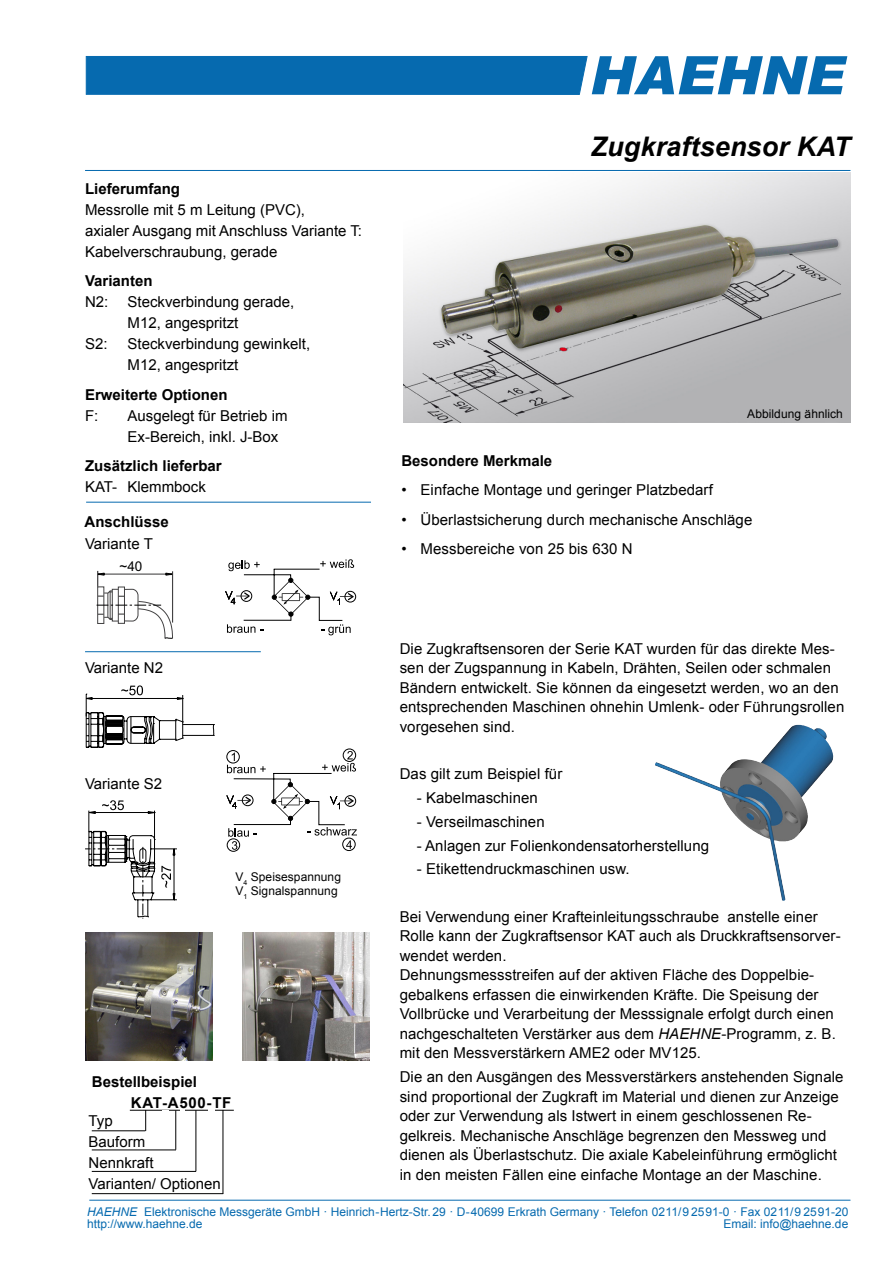
<style>
.page{position:relative;width:893px;height:1263px;background:#fff}
.page>*{position:absolute;margin:0;border:0;box-sizing:border-box;transform-origin:0 0}
.PB_Überschrift18_rec{font:italic 700 27px "Arial";letter-spacing:.005em;color:#000}
.mittlere_Überschrift{font:15px/19.5px "Arial";letter-spacing:.005em;color:#000}
.Fließtext10{font:15px/19.5px "Arial";letter-spacing:.005em;color:#000}
.Lieferumfang{font:15px/21px "Arial";color:#000}
.Besondere_Merkmale{font:15px "Arial";letter-spacing:.005em;color:#000}
.Lieferumfang-2{font:700 15px/21px "Arial";color:#000}
.Besondere_Merkmale-2{font:700 15px "Arial";color:#000}
.Fließtext{font:700 15px "Arial";letter-spacing:.05em;color:#000}
.t1{font:13.5px "Arial";color:#000}
.t2{font:12px "Arial";color:#066aaf}
.PB_Überschrift18_rec-2{font:12px/14.4px "Arial";letter-spacing:.005em;color:#000}
.mittlere_Überschrift-2{font:12px "Arial";letter-spacing:.005em;color:#000}
.s1{font-weight:700}
.s2{font-weight:400}
.s3{font-style:italic}
</style>
<div class="page">
<img style="left:404px;top:173px;width:446px;height:249px">
<hr style="left:89px;top:1200px;width:761px;height:1px;background:#066aaf">
<svg style="left:85px;top:56px;width:762px;height:38px;background:#297fba"></svg>
<hr style="left:85px;top:170px;width:765px;height:1px;background:#066aaf">
<hr style="left:86px;top:502px;width:285px;height:1px;background:#066aaf">
<img style="left:85px;top:932px;width:128px;height:128px">
<img style="left:242px;top:932px;width:128px;height:128px">
<img style="left:672px;top:725px;width:123px;height:62px">
<hr style="left:130px;top:1110px;width:104px;height:1px;background:#000">
<hr style="left:223px;top:1110px;width:1px;height:84px;background:#000">
<div style="left:163px;top:1110px;width:6px;height:8px;background:#fff"></div>
<div style="left:180px;top:1109px;width:5px;height:9px;background:#fff"></div>
<div style="left:208px;top:1108px;width:7px;height:8px;background:#fff"></div>
<svg style="left:145px;top:1110px;width:1px;height:21px"></svg>
<hr style="left:92px;top:1130px;width:53px;height:1px;background:#000">
<hr style="left:176px;top:1110px;width:1px;height:40px;background:#000">
<hr style="left:92px;top:1150px;width:84px;height:1px;background:#000">
<hr style="left:196px;top:1110px;width:1px;height:61px;background:#000">
<hr style="left:92px;top:1171px;width:104px;height:1px;background:#000">
<hr style="left:92px;top:1193px;width:131px;height:1px;background:#000">
<svg style="left:97px;top:571px;width:76px;height:68px"></svg>
<div style="left:344px;top:591px;width:12px;height:11px;border:1px solid #000;border-radius:50%"></div>
<svg style="left:225px;top:559px;width:129px;height:76px"></svg>
<div style="left:227px;top:838px;width:13px;height:14px;border:1px solid #000;border-radius:50%"></div>
<div style="left:226px;top:750px;width:14px;height:13px;border:1px solid #000;border-radius:50%"></div>
<div style="left:343px;top:748px;width:13px;height:14px;border:1px solid #000;border-radius:50%"></div>
<div style="left:342px;top:838px;width:14px;height:13px;border:1px solid #000;border-radius:50%"></div>
<svg style="left:226px;top:751px;width:131px;height:99px"></svg>
<hr style="left:85px;top:651px;width:176px;height:1px;background:#066aaf">
<svg style="left:85px;top:800px;width:92px;height:118px"></svg>
<svg style="left:85px;top:685px;width:129px;height:63px"></svg>
<hr style="left:86px;top:713px;width:1px;height:34px;background:#000">
<p class="Lieferumfang" style="left:85px;top:178px;width:279px"><span class="s1">Lieferumfang<br></span>Messrolle mit 5 m Leitung (PVC),<br>axialer Ausgang mit Anschluss Variante T:<br>Kabelverschraubung, gerade</p>
<p class="Lieferumfang-2" style="left:85px;top:271px;width:69px">Varianten<br><span class="s2">N2:</span></p>
<p class="Lieferumfang" style="left:128px;top:292px;width:168px">Steckverbindung gerade,<br>M12, angespritzt</p>
<p class="Lieferumfang" style="left:85px;top:334px;width:24px">S2:</p>
<p class="Lieferumfang" style="left:128px;top:334px;width:184px">Steckverbindung gewinkelt,<br>M12, angespritzt</p>
<p class="Lieferumfang-2" style="left:85px;top:384px;width:144px">Erweiterte Optionen<br><span class="s2">F:</span></p>
<p class="Lieferumfang" style="left:128px;top:405px;width:162px">Ausgelegt für Betrieb im<br>Ex-Bereich, inkl. J-Box</p>
<p class="Lieferumfang-2" style="left:85px;top:456px;width:138px">Zusätzlich lieferbar<br><span class="s2">KAT- Klemmbock</span></p>
<p class="Lieferumfang-2" style="left:85px;top:511px;width:86px">Anschlüsse</p>
<p class="mittlere_Überschrift" style="left:85px;top:534px;width:69px">Variante T</p>
<p class="t1" style="left:120px;top:558px;width:24px">~40</p>
<p class="mittlere_Überschrift" style="left:85px;top:658px;width:80px">Variante N2</p>
<p class="mittlere_Überschrift" style="left:85px;top:774px;width:79px">Variante S2</p>
<p class="PB_Überschrift18_rec-2" style="left:235px;top:869px;width:107px">V<sub>4</sub> Speisespannung<br>V<sub>1</sub> Signalspannung</p>
<p class="Lieferumfang-2" style="left:92px;top:1071px;width:107px">Bestellbeispiel</p>
<p class="Fließtext" style="left:131px;top:1092px;width:102px">KAT-A500-TF</p>
<p class="mittlere_Überschrift" style="left:89px;top:1111px;width:26px">Typ</p>
<p class="mittlere_Überschrift" style="left:89px;top:1132px;width:58px">Bauform</p>
<p class="mittlere_Überschrift" style="left:89px;top:1153px;width:67px">Nennkraft</p>
<p class="mittlere_Überschrift" style="left:89px;top:1174px;width:134px">Varianten/ Optionen</p>
<p class="PB_Überschrift18_rec" style="left:591px;top:128px;width:261px">Zugkraftsensor KAT</p>
<p class="mittlere_Überschrift-2" style="left:747px;top:406px;width:97px">Abbildung ähnlich</p>
<p class="Besondere_Merkmale-2" style="left:401px;top:451px;width:152px">Besondere Merkmale</p>
<p class="Besondere_Merkmale" style="left:401px;top:480px;width:313px">• Einfache Montage und geringer Platzbedarf</p>
<p class="Besondere_Merkmale" style="left:401px;top:510px;width:352px">• Überlastsicherung durch mechanische Anschläge</p>
<p class="Besondere_Merkmale" style="left:401px;top:539px;width:233px">• Messbereiche von 25 bis 630 N</p>
<p class="mittlere_Überschrift" style="left:400px;top:639px;width:446px">Die Zugkraftsensoren der Serie KAT wurden für das direkte Mes&shy;sen der Zugspannung in Kabeln, Drähten, Seilen oder schmalen Bändern entwickelt. Sie können da eingesetzt werden, wo an den entsprechenden Maschinen ohnehin Umlenk- oder Führungsrollen vorgesehen sind.</p>
<p class="mittlere_Überschrift" style="left:400px;top:764px;width:164px">Das gilt zum Beispiel für</p>
<p class="mittlere_Überschrift" style="left:417px;top:788px;width:123px">- Kabelmaschinen</p>
<p class="mittlere_Überschrift" style="left:417px;top:812px;width:129px">- Verseilmaschinen</p>
<p class="mittlere_Überschrift" style="left:417px;top:836px;width:294px">- Anlagen zur Folienkondensatorherstellung</p>
<p class="mittlere_Überschrift" style="left:417px;top:859px;width:215px">- Etikettendruckmaschinen usw.</p>
<p class="mittlere_Überschrift" style="left:400px;top:907px;width:442px">Bei Verwendung einer Krafteinleitungsschraube anstelle einer Rolle kann der Zugkraftsensor KAT auch als Druckkraftsensorver&shy;wendet werden.<br>Dehnungsmessstreifen auf der aktiven Fläche des Doppelbie&shy;gebalkens erfassen die einwirkenden Kräfte. Die Speisung der Vollbrücke und Verarbeitung der Messsignale erfolgt durch einen nachgeschalteten Verstärker aus dem <span class="s3">HAEHNE</span>-Programm, z. B. mit den Messverstärkern AME2 oder MV125.</p>
<p class="Fließtext10" style="left:400px;top:1067px;width:445px">Die an den Ausgängen des Messverstärkers anstehenden Signale sind proportional der Zugkraft im Material und dienen zur Anzeige oder zur Verwendung als Istwert in einem geschlossenen Re&shy;gelkreis. Mechanische Anschläge begrenzen den Messweg und dienen als Überlastschutz. Die axiale Kabeleinführung ermöglicht in den meisten Fällen eine einfache Montage an der Maschine.</p>
<p class="t2" style="left:87px;top:1204px;width:763px"><span class="s3">HAEHNE</span> Elektronische Messgeräte GmbH · Heinrich-Hertz-Str. 29 · D-40699 Erkrath Germany · Telefon 0211/9 25 91-0 · Fax 0211/9 25 91-20</p>
<p class="t2" style="left:87px;top:1216px;width:117px">http://www.haehne.de</p>
<p class="t2" style="left:723px;top:1216px;width:126px">Email: info@haehne.de</p>
</div>
